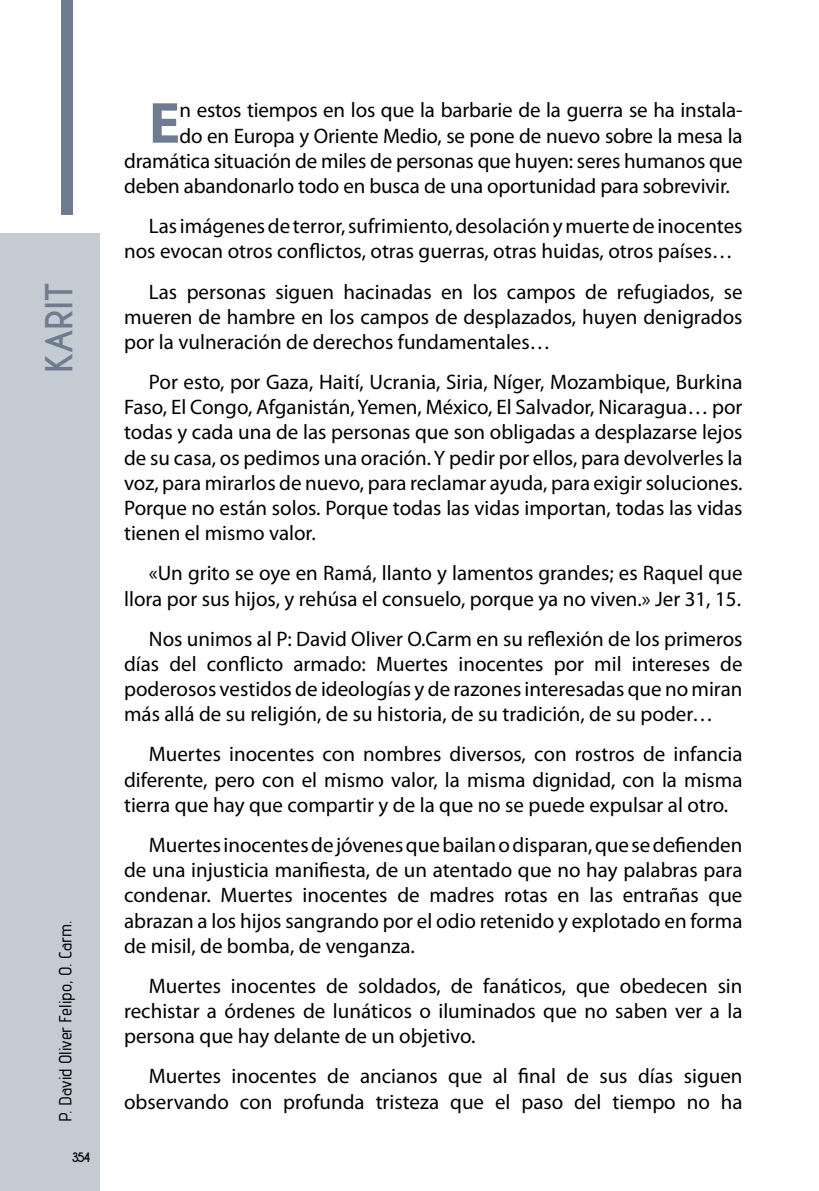
<style>
.page{position:relative;width:819px;height:1191px;background:#fff}
.page>*{position:absolute;margin:0;border:0;box-sizing:border-box;transform-origin:0 0}
.t1{font:700 58.45px "Myriad Pro";color:#6f7c90}
.t2{font:700 35px "Caviar Dreams";letter-spacing:-.01em;color:#6f7c90}
.t3{font:21px/25.2px "Myriad Pro";color:#000;text-align:justify}
.t4{font:17.5px "advent Bd 1";color:#000}
.t5{font:700 12.25px "Caviar Dreams";color:#000}
</style>
<div class="page">
<div style="left:0;top:233px;width:99px;height:958px;background:#c5cbd3"></div>
<div style="left:61px;top:0;width:12px;height:215px;background:#6f7c90"></div>
<h2 class="t2" style="left:38px;top:373px;width:92px;rotate:-90deg">KARIT</h2>
<p class="t4" style="left:55px;top:1122px;width:203px;rotate:-90deg">P. David Oliver Felipo, O. Carm.</p>
<p class="t5" style="left:71px;top:1150px;width:21px">354</p>
<h1 class="t1" style="left:149px;top:85px;width:33px">E</h1>
<p class="t3" style="left:179px;top:97px;width:564px">n estos tiempos en los que la barbarie de la guerra se ha instala-</p>
<p class="t3" style="left:179px;top:123px;width:564px">do en Europa y Oriente Medio, se pone de nuevo sobre la mesa la</p>
<p class="t3" style="left:124px;top:148px;width:620px">dramática situación de miles de personas que huyen: seres humanos que</p>
<p class="t3" style="left:124px;top:173px;width:607px">deben abandonarlo todo en busca de una oportunidad para sobrevivir.</p>
<p class="t3" style="left:124px;top:213px;width:620px;text-indent:25px">Las imágenes de terror, sufrimiento, desolación y muerte de inocentes nos evocan otros conflictos, otras guerras, otras huidas, otros países…</p>
<p class="t3" style="left:124px;top:278px;width:620px;text-indent:25px">Las personas siguen hacinadas en los campos de refugiados, se mueren de hambre en los campos de desplazados, huyen denigrados por la vulneración de derechos fundamentales…</p>
<p class="t3" style="left:124px;top:369px;width:620px;text-indent:25px">Por esto, por Gaza, Haití, Ucrania, Siria, Níger, Mozambique, Burkina Faso, El Congo, Afganistán, Yemen, México, El Salvador, Nicaragua… por todas y cada una de las personas que son obligadas a desplazarse lejos de su casa, os pedimos una oración. Y pedir por ellos, para devolverles la voz, para mirarlos de nuevo, para reclamar ayuda, para exigir soluciones.<br>Porque no están solos. Porque todas las vidas importan, todas las vidas tienen el mismo valor.</p>
<p class="t3" style="left:124px;top:560px;width:620px;text-align:right">«Un grito se oye en Ramá, llanto y lamentos grandes; es Raquel que llora por sus hijos, y rehúsa el consuelo, porque ya no viven.» Jer 31, 15.</p>
<p class="t3" style="left:124px;top:626px;width:620px;text-indent:25px">Nos unimos al P: David Oliver O.Carm en su reflexión de los primeros días del conflicto armado: Muertes inocentes por mil intereses de poderosos vestidos de ideologías y de razones interesadas que no miran más allá de su religión, de su historia, de su tradición, de su poder…</p>
<p class="t3" style="left:124px;top:741px;width:620px;text-indent:25px">Muertes inocentes con nombres diversos, con rostros de infancia diferente, pero con el mismo valor, la misma dignidad, con la misma tierra que hay que compartir y de la que no se puede expulsar al otro.</p>
<p class="t3" style="left:124px;top:832px;width:620px;text-indent:25px">Muertes inocentes de jóvenes que bailan o disparan, que se defienden de una injusticia manifiesta, de un atentado que no hay palabras para condenar. Muertes inocentes de madres rotas en las entrañas que abrazan a los hijos sangrando por el odio retenido y explotado en forma de misil, de bomba, de venganza.</p>
<p class="t3" style="left:124px;top:973px;width:620px;text-indent:25px">Muertes inocentes de soldados, de fanáticos, que obedecen sin rechistar a órdenes de lunáticos o iluminados que no saben ver a la persona que hay delante de un objetivo.</p>
<p class="t3" style="left:124px;top:1063px;width:620px;text-align:right">Muertes inocentes de ancianos que al final de sus días siguen observando con profunda tristeza que el paso del tiempo no ha</p>
</div>
